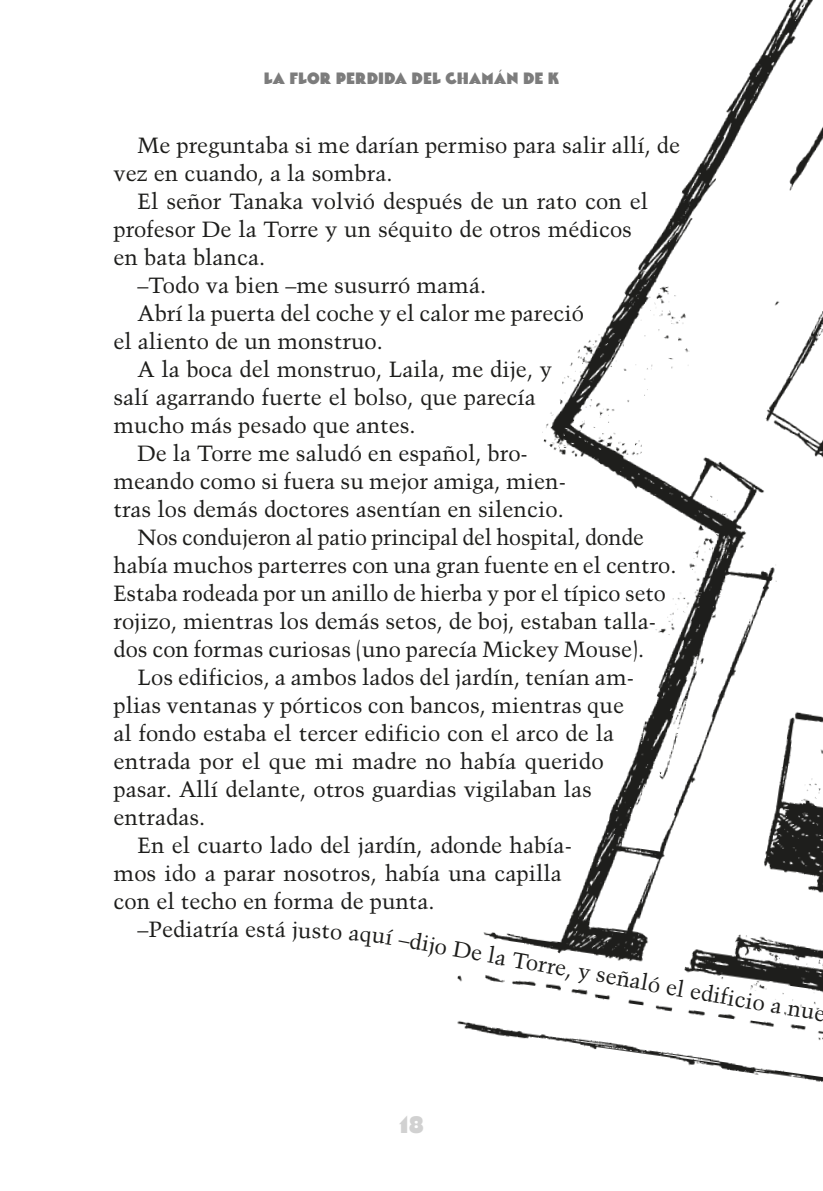
<style>
.page{position:relative;width:823px;height:1191px;background:#fff}
.page>*{position:absolute;margin:0;border:0;box-sizing:border-box;transform-origin:0 0}
.t1{font:24px "PAG Auto W01";color:#d1d1d1}
._01-Testo{font:22px/28px "Trump Mediaeval";color:#1d1d1b}
.t2{font:16.4px "PAG Auto W01";color:#7c7c7c}
</style>
<div class="page">
<img style="left:457px;top:0;width:365px;height:1082px">
<svg style="left:786px;top:1004px;width:36px;height:17px"></svg>
<p class="t2" style="left:263px;top:69px;width:297px">LA FLOR PERDIDA DEL CHAMÁN DE K</p>
<p class="_01-Testo" style="left:113px;top:131px;width:567px;text-indent:24px">Me preguntaba si me darían permiso para salir allí, de vez en cuando, a la sombra.</p>
<p class="_01-Testo" style="left:113px;top:187px;width:535px;text-indent:24px">El señor Tanaka volvió después de un rato con el profesor De la Torre y un séquito de otros médicos en bata blanca.</p>
<p class="_01-Testo" style="left:137px;top:271px;width:350px">–Todo va bien –me susurró mamá.</p>
<p class="_01-Testo" style="left:113px;top:299px;width:471px;text-indent:24px">Abrí la puerta del coche y el calor me pareció el aliento de un monstruo.</p>
<p class="_01-Testo" style="left:113px;top:355px;width:439px;text-indent:24px">A la boca del monstruo, Laila, me dije, y salí agarrando fuerte el bolso, que parecía mucho más pesado que antes.</p>
<p class="_01-Testo" style="left:113px;top:439px;width:453px;text-indent:24px">De la Torre me saludó en español, bro&shy;meando como si fuera su mejor amiga, mien&shy;tras los demás doctores asentían en silencio.</p>
<p class="_01-Testo" style="left:113px;top:523px;width:564px;text-indent:24px">Nos condujeron al patio principal del hospital, donde había muchos parterres con una gran fuente en el centro.<br>Estaba rodeada por un anillo de hierba y por el típico seto rojizo, mientras los demás setos, de boj, estaban talla&shy;dos con formas curiosas (uno parecía Mickey Mouse).</p>
<p class="_01-Testo" style="left:113px;top:663px;width:521px;text-indent:24px">Los edificios, a ambos lados del jardín, tenían am&shy;plias ventanas y pórticos con bancos, mientras que al fondo estaba el tercer edificio con el arco de la entrada por el que mi madre no había querido pasar. Allí delante, otros guardias vigilaban las entradas.</p>
<p class="_01-Testo" style="left:113px;top:831px;width:459px;text-indent:24px">En el cuarto lado del jardín, adonde había&shy;mos ido a parar nosotros, había una capilla con el techo en forma de punta.</p>
<p class="_01-Testo" style="left:137px;top:915px;width:138px">–Pediatría est</p>
<p class="_01-Testo" style="left:412px;top:927px;width:379px;rotate:10deg">dijo De la Torre, y señaló el edificio a</p>
<p class="t1" style="left:399px;top:1112px;width:26px">18</p>
</div>
